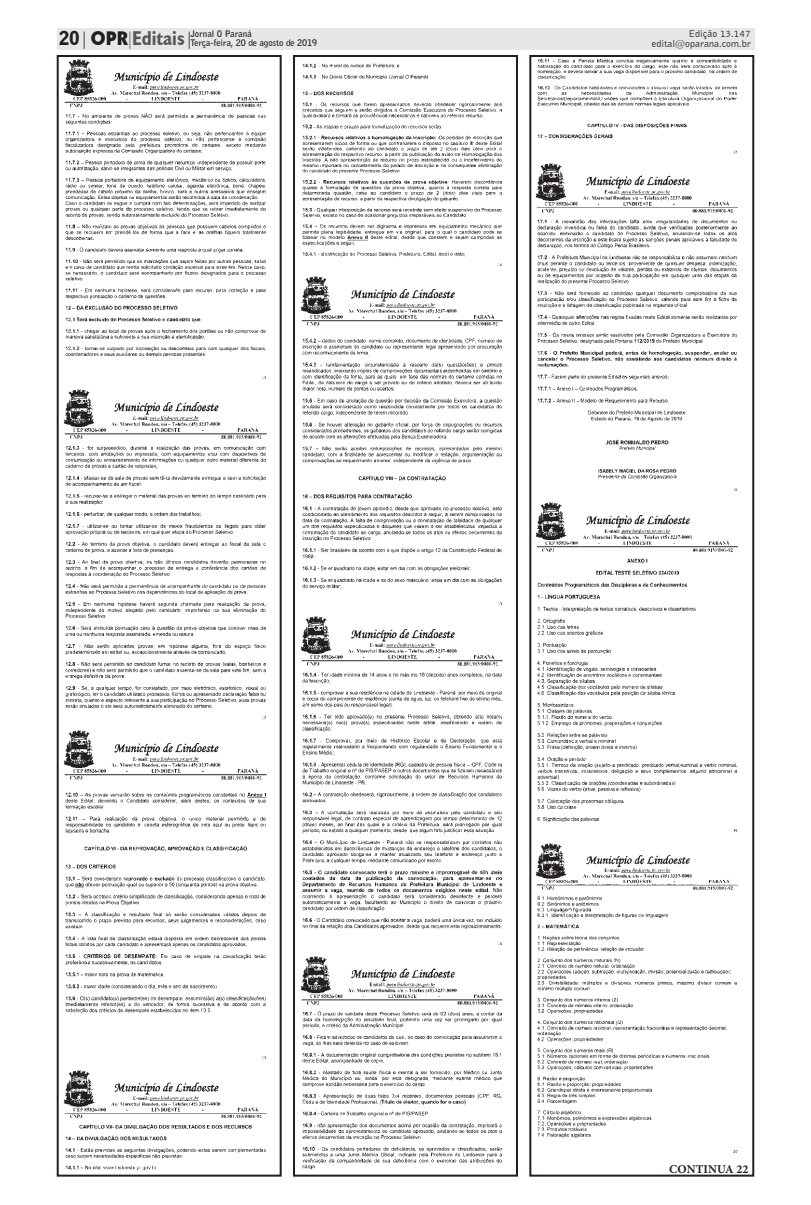
<style>
.page{position:relative;width:811px;height:1205px;background:#fff}
.page>*{position:absolute;margin:0;border:0;box-sizing:border-box;transform-origin:0 0}
.t1{font:700 12px "Minion Pro";letter-spacing:.01em;color:#231f20}
.t2{font:10px "Bell Gothic BT";color:#231f20}
.t3{font:700 9px/9px "Bell Gothic BT";color:#231f20}
.s1{font-weight:900;font-size:19px}
.s2{font-family:"Times New Roman";font-weight:400;font-size:19px}
.s3{font-family:"Geometric 231 BT Heavy C";font-weight:400;font-size:19px}
.s4{font-family:"Times New Roman";font-weight:400;font-size:19px;color:#57585a}
.s5{font-family:"Humanist 521 BT";font-stretch:condensed;font-size:20px;color:#57585a}
</style>
<div class="page">
<div style="left:57px;top:28px;width:697px;height:22px;background:#e6e7e9"></div>
<div style="left:57px;top:55px;width:225px;height:1121px;border:2px solid #231f20"></div>
<div style="left:293px;top:55px;width:225px;height:1121px;border:2px solid #231f20"></div>
<div style="left:529px;top:55px;width:225px;height:1121px;border:2px solid #231f20"></div>
<img style="left:63px;top:60px;width:204px;height:1111px">
<img style="left:300px;top:63px;width:203px;height:1107px">
<img style="left:535px;top:58px;width:203px;height:1095px">
<p class="t2" style="left:688px;top:28px;width:64px">Edição 13.147</p>
<p class="t3" style="left:190px;top:29px;width:128px;text-indent:-132px"><span class="s1">20</span><span class="s2">|</span> <span class="s3">OPR</span><span class="s4">|</span><span class="s5">Editais</span><span class="s2">|</span>Jornal O Paraná<br>Terça-feira, 20 de agosto de 2019</p>
<p class="t2" style="left:652px;top:37px;width:100px">edital@oparana.com.br</p>
<h1 class="t1" style="left:669px;top:1160px;width:81px">CONTINUA 22</h1>
</div>
